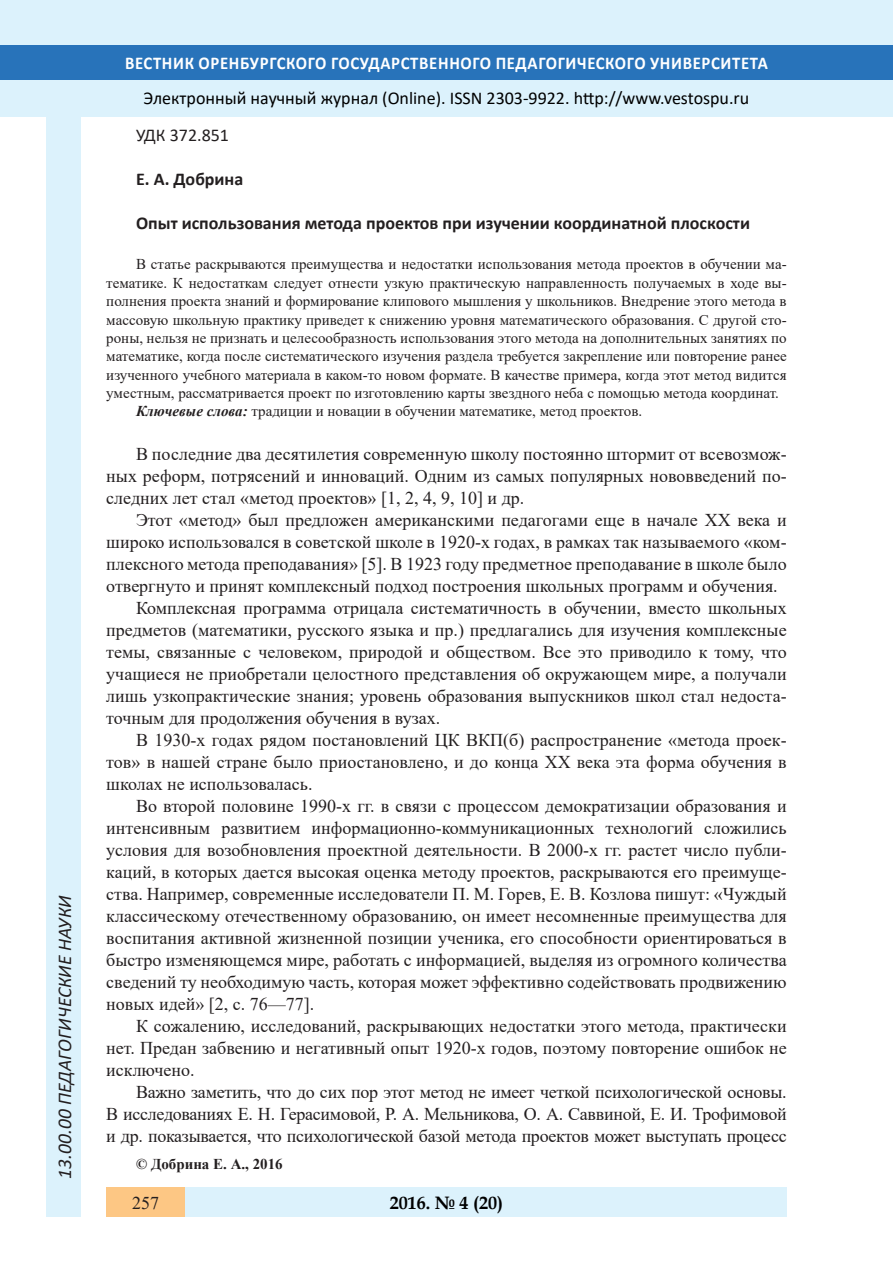
<style>
.page{position:relative;width:893px;height:1263px;background:#fff}
.page>*{position:absolute;margin:0;border:0;box-sizing:border-box;transform-origin:0 0}
.t1{font:italic 19.5px "Calibri";color:#231f20}
.Стиль2{font:18px/22px "Times New Roman";color:#231f20;text-align:justify}
.Заголовок_2{font:700 18px "Calibri";color:#231f20}
.t2{font:18px "Calibri";color:#000}
.t3{font:700 18px "Calibri";letter-spacing:.04em;color:#fff;scale:.93 1}
.t4{font:700 18px "Book Antiqua";color:#000}
.Заголовок_2-2{font:18px "Calibri";color:#231f20}
.литература{font:15px/18.5px "Times New Roman";color:#231f20;text-align:justify}
.Стиль2-2{font:700 15px "Times New Roman";color:#231f20}
.s1{font-weight:700;font-style:italic}
</style>
<div class="page">
<div style="left:0;top:0;width:893px;height:116px;background:#dcf2fc"></div>
<div style="left:0;top:45px;width:893px;height:34px;background:#2873ba"></div>
<div style="left:47px;top:116px;width:34px;height:1101px;background:#dcf2fc"></div>
<div style="left:106px;top:1188px;width:681px;height:29px;background:#dcf2fc"></div>
<div style="left:106px;top:1188px;width:79px;height:29px;background:#fdc784"></div>
<p class="t1" style="left:51px;top:1179px;width:285px;rotate:-90deg">13.00.00 ПЕДАГОГИЧЕСКИЕ НАУКИ</p>
<p class="t1" style="left:51px;top:1105px;width:206px;rotate:-90deg">БИОЛОГИЧЕСКИЕ НАУКИ</p>
<p class="t1" style="left:51px;top:1179px;width:11px;rotate:-90deg">0</p>
<p class="t3" style="left:125px;top:50px;width:693px">ВЕСТНИК ОРЕНБУРГСКОГО ГОСУДАРСТВЕННОГО ПЕДАГОГИЧЕСКОГО УНИВЕРСИТЕТА</p>
<p class="t2" style="left:144px;top:85px;width:607px">Электронный научный журнал (Online). ISSN 2303-9922. http://www.vestospu.ru</p>
<p class="t2" style="left:583px;top:85px;width:13px">t</p>
<p class="Заголовок_2-2" style="left:136px;top:123px;width:94px">УДК 372.851</p>
<p class="Заголовок_2" style="left:136px;top:166px;width:109px">Е. А. Добрина</p>
<p class="Заголовок_2" style="left:136px;top:210px;width:615px">Опыт использования метода проектов при изучении координатной плоскости</p>
<p class="литература" style="left:106px;top:255px;width:682px;text-indent:30px">В статье раскрываются преимущества и недостатки использования метода проектов в обучении ма&shy;тематике. К недостаткам следует отнести узкую практическую направленность получаемых в ходе вы&shy;полнения проекта знаний и формирование клипового мышления у школьников. Внедрение этого метода в массовую школьную практику приведет к снижению уровня математического образования. С другой сто&shy;роны, нельзя не признать и целесообразность использования этого метода на дополнительных занятиях по математике, когда после систематического изучения раздела требуется закрепление или повторение ранее изученного учебного материала в каком-то новом формате. В качестве примера, когда этот метод видится уместным, рассматривается проект по изготовлению карты звездного неба с помощью метода координат.</p>
<p class="литература" style="left:136px;top:402px;width:508px"><span class="s1">Ключевые слова:</span> традиции и новации в обучении математике, метод проектов.</p>
<p class="Стиль2" style="left:106px;top:443px;width:682px;text-indent:30px">В последние два десятилетия современную школу постоянно штормит от всевозмож&shy;ных реформ, потрясений и инноваций. Одним из самых популярных нововведений по&shy;следних лет стал «метод проектов» [1, 2, 4, 9, 10] и др.</p>
<p class="Стиль2" style="left:106px;top:509px;width:682px;text-indent:30px">Этот «метод» был предложен американскими педагогами еще в начале XX века и широко использовался в советской школе в 1920-х годах, в рамках так называемого «ком&shy;плексного метода преподавания» [5]. В 1923 году предметное преподавание в школе было отвергнуто и принят комплексный подход построения школьных программ и обучения.</p>
<p class="Стиль2" style="left:106px;top:597px;width:682px;text-indent:30px">Комплексная программа отрицала систематичность в обучении, вместо школьных предметов (математики, русского языка и пр.) предлагались для изучения комплексные темы, связанные с человеком, природой и обществом. Все это приводило к тому, что учащиеся не приобретали целостного представления об окружающем мире, а получали лишь узкопрактические знания; уровень образования выпускников школ стал недоста&shy;точным для продолжения обучения в вузах.</p>
<p class="Стиль2" style="left:106px;top:728px;width:682px;text-indent:30px">В 1930-х годах рядом постановлений ЦК ВКП(б) распространение «метода проек&shy;тов» в нашей стране было приостановлено, и до конца XX века эта форма обучения в школах не использовалась.</p>
<p class="Стиль2" style="left:106px;top:794px;width:682px;text-indent:30px">Во второй половине 1990-х гг. в связи с процессом демократизации образования и интенсивным развитием информационно-коммуникационных технологий сложились условия для возобновления проектной деятельности. В 2000-х гг. растет число публи&shy;каций, в которых дается высокая оценка методу проектов, раскрываются его преимуще&shy;ства. Например, современные исследователи П. М. Горев, Е. В. Козлова пишут: «Чуждый классическому отечественному образованию, он имеет несомненные преимущества для воспитания активной жизненной позиции ученика, его способности ориентироваться в быстро изменяющемся мире, работать с информацией, выделяя из огромного количества сведений ту необходимую часть, которая может эффективно содействовать продвижению новых идей» [2, с. 76—77].</p>
<p class="Стиль2" style="left:106px;top:1014px;width:682px;text-indent:30px">К сожалению, исследований, раскрывающих недостатки этого метода, практически нет. Предан забвению и негативный опыт 1920-х годов, поэтому повторение ошибок не исключено.</p>
<p class="Стиль2" style="left:106px;top:1080px;width:682px;text-indent:30px">Важно заметить, что до сих пор этот метод не имеет четкой психологической основы.<br>В исследованиях Е. Н. Герасимовой, Р. А. Мельникова, О. А. Саввиной, Е. И. Трофимовой и др. показывается, что психологической базой метода проектов может выступать процесс</p>
<p class="Стиль2-2" style="left:136px;top:1153px;width:148px">© Добрина Е. А., 2016</p>
<p class="Стиль2" style="left:132px;top:1191px;width:28px">257</p>
<p class="t4" style="left:390px;top:1190px;width:115px">2016. № 4 (20)</p>
</div>
